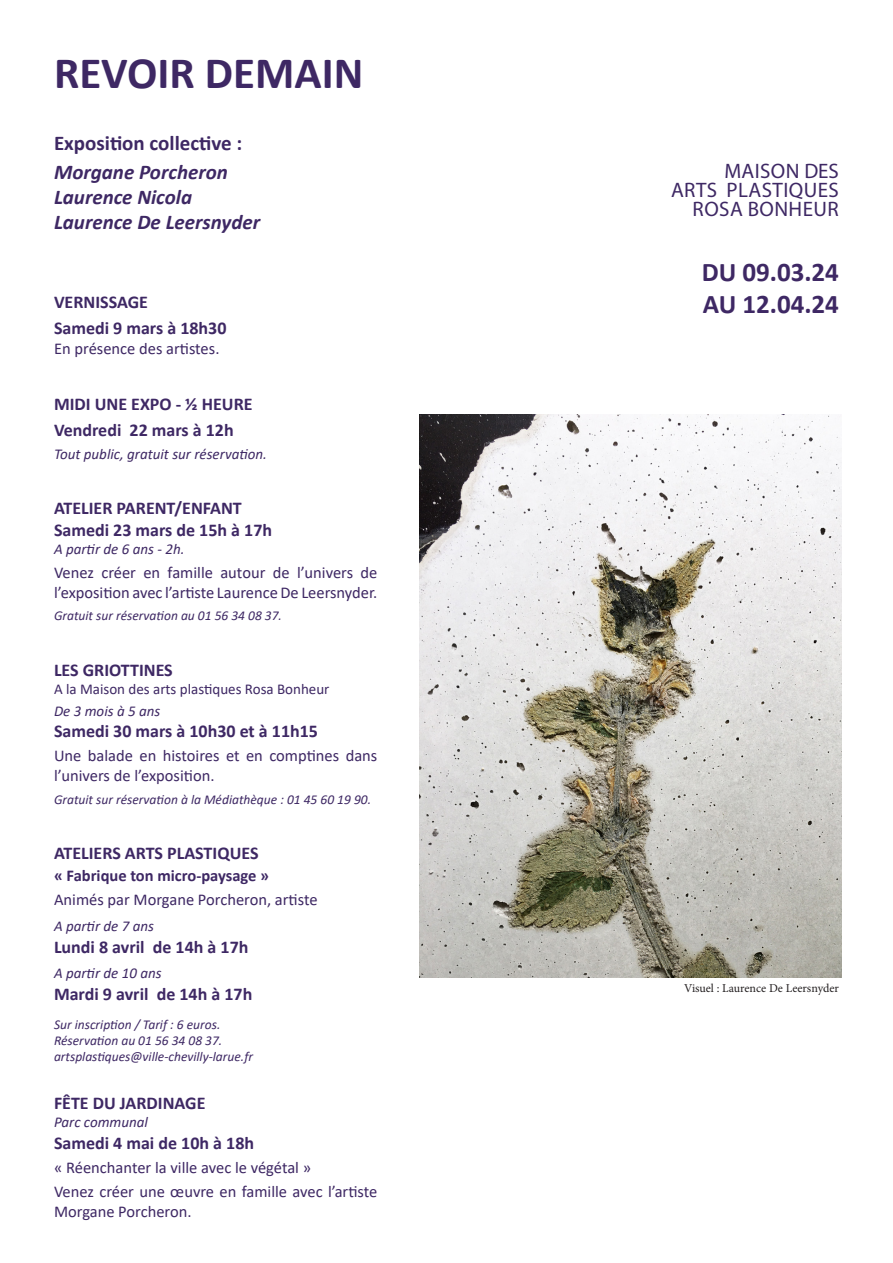
<style>
.page{position:relative;width:893px;height:1263px;background:#fff}
.page>*{position:absolute;margin:0;border:0;box-sizing:border-box;transform-origin:0 0}
.t1{font:700 45px "Calibri";color:#3e2864}
.t2{font:700 27px "Calibri";color:#3e2864}
.t3{font:italic 700 21px "Calibri";color:#3e2864}
.t4{font:21px/19.2px "Myriad Pro";letter-spacing:.02em;color:#3e2864;text-align:right}
.t5{font:700 21px "Calibri";color:#3e2864}
.t6{font:700 18px "Calibri";color:#3e2864}
.t7{font:16.5px/19.8px "Calibri";color:#3e2864}
.t8{font:700 16.5px "Calibri";color:#3e2864}
.t9{font:italic 15px "Calibri";color:#3e2864}
.t10{font:15px "Calibri";color:#3e2864}
.t11{font:italic 13.5px "Calibri";color:#3e2864}
.t12{font:12px "Minion Pro";color:#231f20}
</style>
<div class="page">
<img style="left:420px;top:415px;width:422px;height:562px">
<p class="t1" style="left:54px;top:41px;width:311px">REVOIR DEMAIN</p>
<p class="t5" style="left:54px;top:128px;width:190px">Exposition collective :</p>
<p class="t3" style="left:54px;top:157px;width:175px">Morgane Porcheron</p>
<p class="t3" style="left:54px;top:182px;width:140px">Laurence Nicola</p>
<p class="t3" style="left:54px;top:208px;width:208px">Laurence De Leersnyder</p>
<p class="t6" style="left:54px;top:289px;width:95px">VERNISSAGE</p>
<p class="t6" style="left:54px;top:315px;width:174px">Samedi 9 mars à 18h30</p>
<p class="t7" style="left:54px;top:338px;width:167px">En présence des artistes.</p>
<p class="t6" style="left:54px;top:392px;width:200px">MIDI UNE EXPO - ½ HEURE</p>
<p class="t6" style="left:54px;top:418px;width:181px">Vendredi 22 mars à 12h</p>
<p class="t9" style="left:54px;top:443px;width:215px">Tout public, gratuit sur réservation.</p>
<p class="t6" style="left:54px;top:495px;width:189px">ATELIER PARENT/ENFANT</p>
<p class="t6" style="left:54px;top:517px;width:220px">Samedi 23 mars de 15h à 17h</p>
<p class="t9" style="left:54px;top:538px;width:132px">A partir de 6 ans - 2h.</p>
<p class="t7" style="left:54px;top:562px;width:325px">Venez créer en famille autour de l’univers de l’exposition avec l’artiste Laurence De Leersnyder.</p>
<p class="t11" style="left:54px;top:606px;width:229px">Gratuit sur réservation au 01 56 34 08 37.</p>
<p class="t6" style="left:54px;top:657px;width:120px">LES GRIOTTINES</p>
<p class="t10" style="left:54px;top:678px;width:277px">A la Maison des arts plastiques Rosa Bonheur</p>
<p class="t9" style="left:54px;top:700px;width:108px">De 3 mois à 5 ans</p>
<p class="t6" style="left:54px;top:719px;width:266px">Samedi 30 mars à 10h30 et à 11h15</p>
<p class="t7" style="left:54px;top:746px;width:325px">Une balade en histoires et en comptines dans l’univers de l’exposition.</p>
<p class="t11" style="left:54px;top:790px;width:319px">Gratuit sur réservation à la Médiathèque : 01 45 60 19 90.</p>
<p class="t6" style="left:54px;top:840px;width:206px">ATELIERS ARTS PLASTIQUES</p>
<p class="t8" style="left:54px;top:863px;width:217px">« Fabrique ton micro-paysage »</p>
<p class="t7" style="left:54px;top:889px;width:265px">Animés par Morgane Porcheron, artiste</p>
<p class="t9" style="left:54px;top:916px;width:102px">A partir de 7 ans</p>
<p class="t6" style="left:54px;top:934px;width:196px">Lundi 8 avril de 14h à 17h</p>
<p class="t9" style="left:54px;top:963px;width:109px">A partir de 10 ans</p>
<p class="t6" style="left:54px;top:981px;width:200px">Mardi 9 avril de 14h à 17h</p>
<p class="t11" style="left:54px;top:1015px;width:168px">Sur inscription / Tarif : 6 euros.</p>
<p class="t11" style="left:54px;top:1031px;width:170px">Réservation au 01 56 34 08 37.</p>
<p class="t11" style="left:54px;top:1047px;width:201px">artsplastiques@ville-chevilly-larue.fr</p>
<p class="t6" style="left:54px;top:1090px;width:153px">FÊTE DU JARDINAGE</p>
<p class="t9" style="left:54px;top:1112px;width:96px">Parc communal</p>
<p class="t6" style="left:54px;top:1130px;width:202px">Samedi 4 mai de 10h à 18h</p>
<p class="t7" style="left:54px;top:1157px;width:259px">« Réenchanter la ville avec le végétal »</p>
<p class="t7" style="left:54px;top:1181px;width:325px">Venez créer une œuvre en famille avec l’artiste<br>Morgane Porcheron.</p>
<p class="t4" style="left:671px;top:161px;width:169px">MAISON DES<br>ARTS PLASTIQUES<br>ROSA BONHEUR</p>
<p class="t2" style="left:702px;top:253px;width:139px">DU 09.03.24</p>
<p class="t2" style="left:703px;top:285px;width:138px">AU 12.04.24</p>
<p class="t12" style="left:684px;top:980px;width:156px">Visuel : Laurence De Leersnyder</p>
</div>
